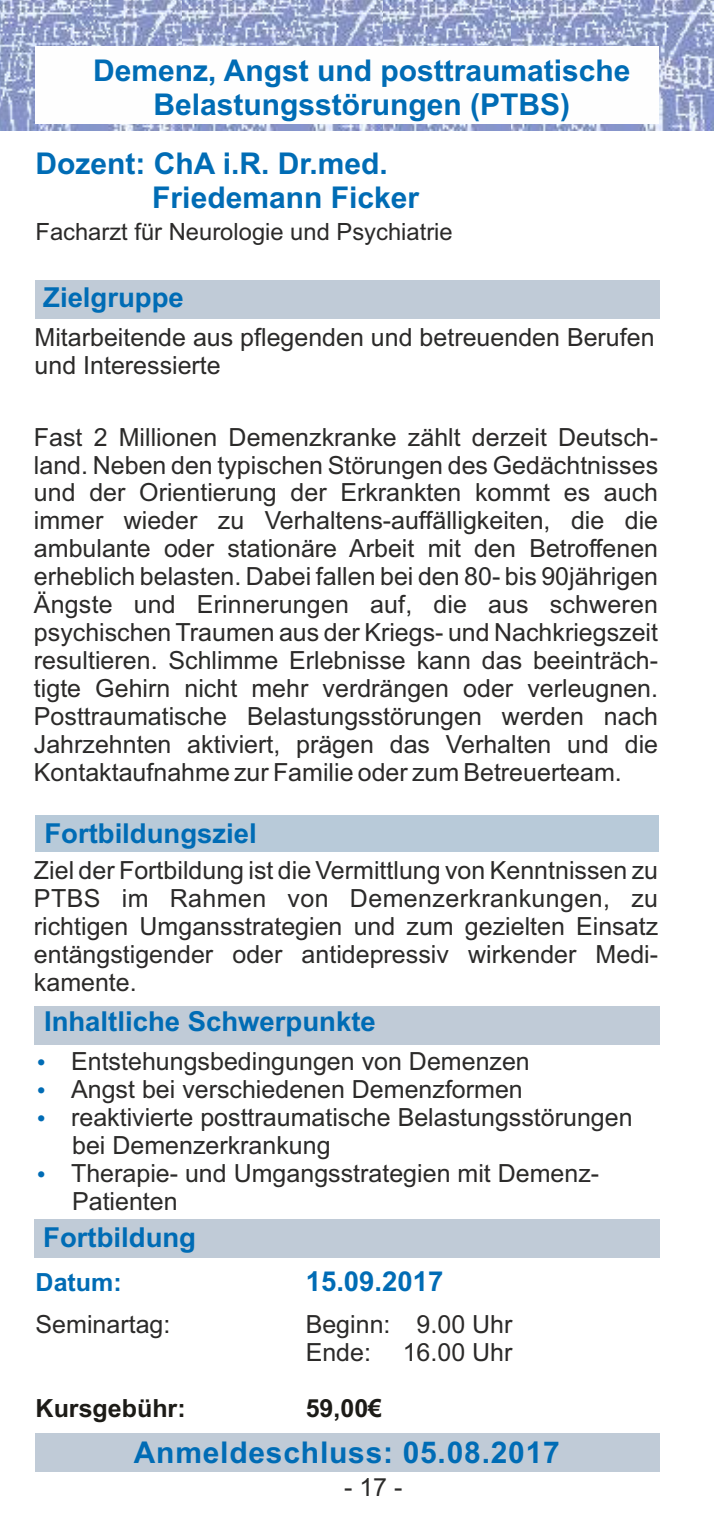
<style>
.page{position:relative;width:716px;height:1531px;background:#fff}
.page>*{position:absolute;margin:0;border:0;box-sizing:border-box;transform-origin:0 0}
.t1{font:700 30px/33.5px "Arial";color:#006cb5;text-align:center}
.t2{font:700 30px "Arial";letter-spacing:.025em;color:#006cb5}
.t3{font:700 27.5px "Arial";color:#006cb5}
.t4{font:25px/28px "Arial";color:#2b2a29}
.t5{font:700 25px "Arial";color:#1c1b17}
.t6{font:700 25px "Arial";color:#006cb5}
.t7{font:23.75px "Arial";color:#2b2a29}
</style>
<div class="page">
<div style="left:34px;top:1006px;width:625px;height:39px;background:#c0cbd7"></div>
<div style="left:35px;top:1433px;width:624px;height:39px;background:#c0cbd7"></div>
<div style="left:36px;top:816px;width:623px;height:36px;background:#b8cad9"></div>
<div style="left:34px;top:1219px;width:625px;height:39px;background:#c0cbd7"></div>
<img style="left:0;top:0;width:512px;height:130px">
<img style="left:512px;top:0;width:201px;height:130px">
<div style="left:36px;top:46px;width:623px;height:77px;background:#fefefe"></div>
<div style="left:35px;top:280px;width:624px;height:39px;background:#c0cbd7"></div>
<p class="t1" style="left:93px;top:57px;width:539px">Demenz, Angst und posttraumatische<br>Belastungsstörungen (PTBS)</p>
<p class="t1" style="left:152px;top:150px;width:268px;text-align:left;text-indent:-117px">Dozent: ChA i.R. Dr.med.<br>Friedemann Ficker</p>
<p class="t7" style="left:35px;top:223px;width:419px">Facharzt für Neurologie und Psychiatrie</p>
<p class="t3" style="left:43px;top:287px;width:142px">Zielgruppe</p>
<p class="t4" style="left:35px;top:326px;width:621px">Mitarbeitende aus pflegenden und betreuenden Berufen und Interessierte</p>
<p class="t4" style="left:34px;top:425px;width:626px;text-align:justify">Fast 2 Millionen Demenzkranke zählt derzeit Deutsch&shy;land. Neben den typischen Störungen des Gedächtnisses und der Orientierung der Erkrankten kommt es auch immer wieder zu Verhaltens-auffälligkeiten, die die ambulante oder stationäre Arbeit mit den Betroffenen erheblich belasten. Dabei fallen bei den 80- bis 90jährigen Ängste und Erinnerungen auf, die aus schweren psychischen Traumen aus der Kriegs- und Nachkriegszeit resultieren. Schlimme Erlebnisse kann das beeinträch&shy;tigte Gehirn nicht mehr verdrängen oder verleugnen.<br>Posttraumatische Belastungsstörungen werden nach Jahrzehnten aktiviert, prägen das Verhalten und die Kontaktaufnahme zur Familie oder zum Betreuerteam.</p>
<p class="t3" style="left:44px;top:823px;width:214px">Fortbildungsziel</p>
<p class="t4" style="left:34px;top:858px;width:626px;text-align:justify">Ziel der Fortbildung ist die Vermittlung von Kenntnissen zu PTBS im Rahmen von Demenzerkrankungen, zu richtigen Umgansstrategien und zum gezielten Einsatz entängstigender oder antidepressiv wirkender Medi&shy;kamente.</p>
<p class="t3" style="left:44px;top:1010px;width:333px">Inhaltliche Schwerpunkte</p>
<p class="t4" style="left:71px;top:1050px;width:563px">Entstehungsbedingungen von Demenzen<br>Angst bei verschiedenen Demenzformen reaktivierte posttraumatische Belastungsstörungen bei Demenzerkrankung<br>Therapie- und Umgangsstrategien mit Demenz-Patienten</p>
<p class="t3" style="left:43px;top:1227px;width:154px">Fortbildung</p>
<p class="t6" style="left:36px;top:1272px;width:88px">Datum:</p>
<p class="t3" style="left:306px;top:1270px;width:139px">15.09.2017</p>
<p class="t4" style="left:36px;top:1312px;width:136px">Seminartag:</p>
<p class="t4" style="left:306px;top:1312px;width:208px">Beginn: 9.00 Uhr<br>Ende:</p>
<p class="t4" style="left:403px;top:1340px;width:111px">16.00 Uhr</p>
<p class="t5" style="left:36px;top:1398px;width:151px">Kursgebühr:</p>
<p class="t5" style="left:306px;top:1398px;width:78px">59,00€</p>
<p class="t2" style="left:134px;top:1440px;width:427px">Anmeldeschluss: 05.08.2017</p>
<p class="t4" style="left:344px;top:1476px;width:60px">- 17 -</p>
</div>
